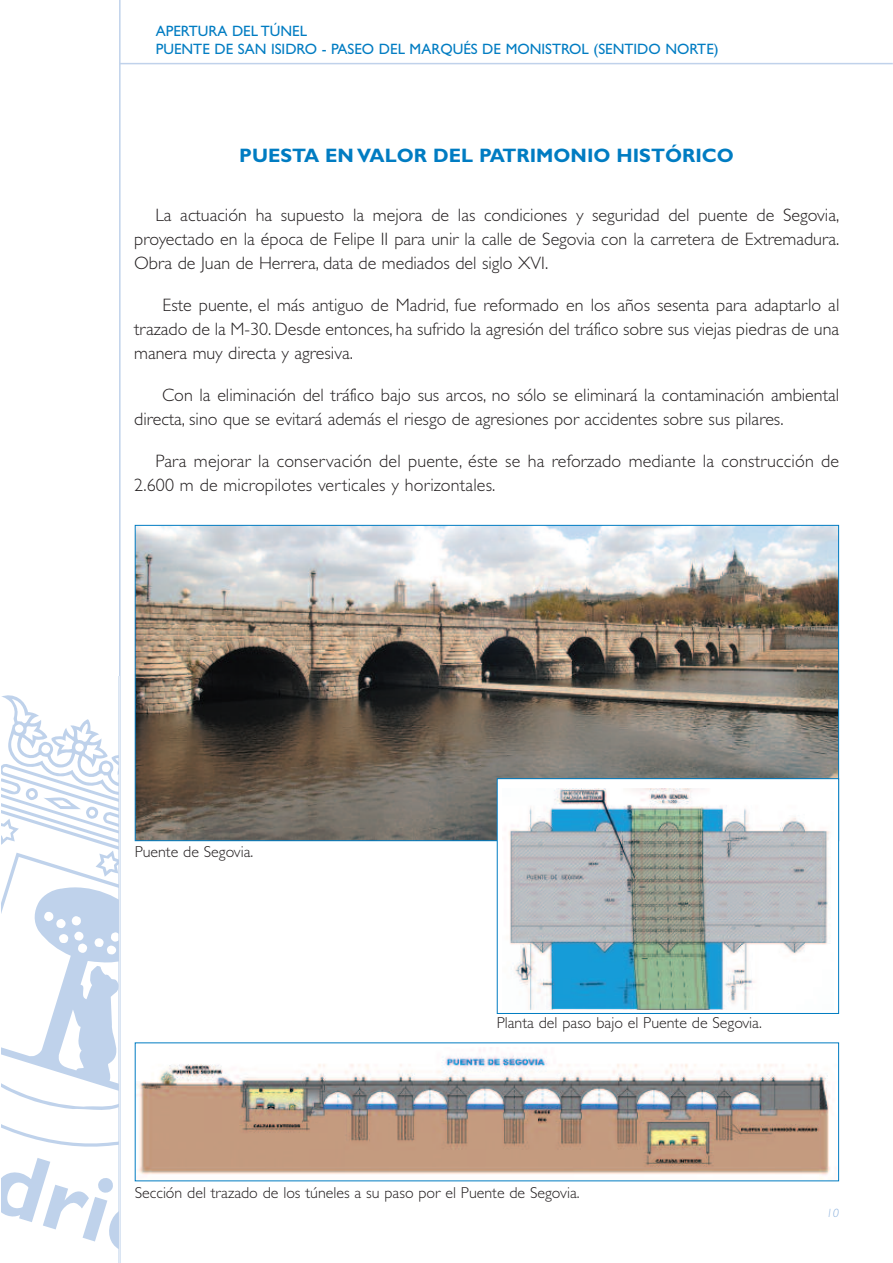
<style>
.page{position:relative;width:893px;height:1263px;background:#fff}
.page>*{position:absolute;margin:0;border:0;box-sizing:border-box;transform-origin:0 0}
.t1{font:700 19.5px "Gill Sans";color:#007cc2}
.t2{font:300 18px/24px "Gill Sans";color:#231f20;text-align:justify}
.t3{font:300 15.9px "Gill Sans";color:#231f20}
.t4{font:15px/18px "Gill Sans";color:#007cc2}
.t5{font:italic 300 12px "Gill Sans";color:#88afdc}
</style>
<div class="page">
<hr style="left:119px;top:0;width:2px;height:1263px;background:#c0d2eb">
<hr style="left:120px;top:63px;width:773px;height:1px;background:#c0d2eb">
<svg style="left:2px;top:677px;width:117px;height:586px"></svg>
<img style="left:137px;top:527px;width:700px;height:312px">
<div style="left:497px;top:779px;width:342px;height:234px;background:#fff"></div>
<img style="left:509px;top:788px;width:321px;height:222px">
<div style="left:497px;top:778px;width:342px;height:236px;border:1px solid #007cc2"></div>
<img style="left:137px;top:1049px;width:695px;height:130px">
<p class="t4" style="left:156px;top:22px;width:564px">APERTURA DEL TÚNEL<br>PUENTE DE SAN ISIDRO - PASEO DEL MARQUÉS DE MONISTROL (SENTIDO NORTE)</p>
<p class="t1" style="left:239px;top:148px;width:496px">PUESTA EN VALOR DEL PATRIMONIO HISTÓRICO</p>
<p class="t2" style="left:134px;top:204px;width:707px;text-indent:21px">La actuación ha supuesto la mejora de las condiciones y seguridad del puente de Segovia, proyectado en la época de Felipe II para unir la calle de Segovia con la carretera de Extremadura.<br>Obra de Juan de Herrera, data de mediados del siglo XVI.</p>
<p class="t2" style="left:134px;top:294px;width:707px;text-indent:28px">Este puente, el más antiguo de Madrid, fue reformado en los años sesenta para adaptarlo al trazado de la M-30. Desde entonces, ha sufrido la agresión del tráfico sobre sus viejas piedras de una manera muy directa y agresiva.</p>
<p class="t2" style="left:134px;top:384px;width:706px;text-indent:28px">Con la eliminación del tráfico bajo sus arcos, no sólo se eliminará la contaminación ambiental directa, sino que se evitará además el riesgo de agresiones por accidentes sobre sus pilares.</p>
<p class="t2" style="left:134px;top:450px;width:706px;text-indent:21px">Para mejorar la conservación del puente, éste se ha reforzado mediante la construcción de<br>2.600 m de micropilotes verticales y horizontales.</p>
<p class="t3" style="left:135px;top:846px;width:120px">Puente de Segovia.</p>
<p class="t3" style="left:497px;top:1016px;width:267px">Planta del paso bajo el Puente de Segovia.</p>
<p class="t3" style="left:135px;top:1186px;width:446px">Sección del trazado de los túneles a su paso por el Puente de Segovia.</p>
<p class="t5" style="left:826px;top:1208px;width:14px">10</p>
</div>
